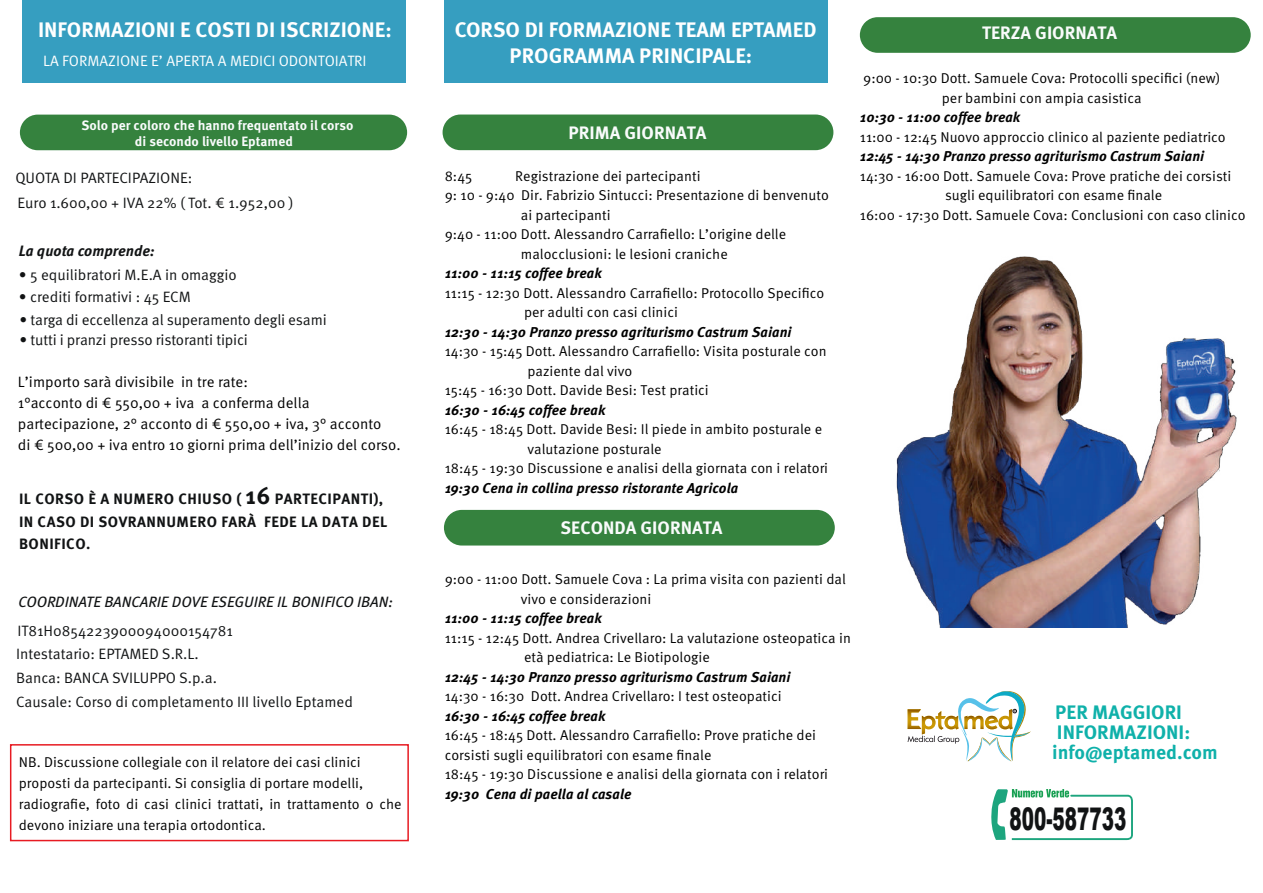
<style>
.page{position:relative;width:1263px;height:893px;background:#fff}
.page>*{position:absolute;margin:0;border:0;box-sizing:border-box;transform-origin:0 0}
.t1{font:900 31.2px "Arial";color:#111314;scale:.59 1}
.t2{font:700 21px/25.5px "Meta Pro";color:#fff;text-align:center}
.t3{font:700 19.5px/20px "Meta Pro";color:#0fb1aa}
.t4{font:700 18px "Meta Pro";color:#f9fbfb}
.t5{font:15.15px "Meta Pro";letter-spacing:-.01em;color:#111314}
.t6{font:15px/24px "Meta Pro";color:#111314}
.t7{font:15px/21px "Meta Pro";color:#000001}
.t8{font:700 15px/22.5px "Meta Pro";letter-spacing:.03em;color:#111314}
.t9{font:italic 15px "Meta Pro";color:#111314}
.t10{font:15px "Meta Pro";letter-spacing:-.005em;color:#fff}
.t11{font:italic 700 15px "Meta Pro";color:#111314}
.t12{font:14.25px/19.5px "Meta Pro";color:#000001}
.t13{font:italic 700 14.25px "Meta Pro";color:#000001}
.t14{font:700 13.5px/16.5px "Meta Pro";color:#f9fbfb;text-align:center}
.s1{font-size:24px}
</style>
<div class="page">
<div style="left:444px;top:0;width:383px;height:82px;background:#369ec0"></div>
<div style="left:22px;top:0;width:383px;height:82px;background:#369ec0"></div>
<svg style="left:991px;top:789px;width:142px;height:51px"></svg>
<div style="left:443px;top:115px;width:390px;height:35px;background:#35823e;border-radius:18px"></div>
<svg style="left:907px;top:691px;width:124px;height:70px"></svg>
<svg style="left:860px;top:17px;width:391px;height:36px;background:#3b8543"></svg>
<div style="left:444px;top:510px;width:391px;height:35px;background:#35823e;border-radius:18px"></div>
<div style="left:20px;top:115px;width:387px;height:35px;background:#35823e;border-radius:18px"></div>
<img style="left:896px;top:256px;width:341px;height:372px">
<div style="left:10px;top:744px;width:399px;height:97px;border:2px solid #e71b22"></div>
<h2 class="t2" style="left:38px;top:18px;width:355px">INFORMAZIONI E COSTI DI ISCRIZIONE:</h2>
<p class="t10" style="left:43px;top:51px;width:325px">LA FORMAZIONE E’ APERTA A MEDICI ODONTOIATRI</p>
<p class="t14" style="left:82px;top:117px;width:273px">Solo per coloro che hanno frequentato il corso di secondo livello Eptamed</p>
<p class="t6" style="left:15px;top:165px;width:280px;line-height:25.8px">QUOTA DI PARTECIPAZIONE:<br>Euro 1.600,00 + IVA 22% ( Tot. € 1.952,00 )</p>
<p class="t11" style="left:19px;top:241px;width:137px">La quota comprende:</p>
<p class="t6" style="left:19px;top:263px;width:219px">• 5 equilibratori M.E.A in omaggio</p>
<p class="t6" style="left:19px;top:285px;width:174px">• crediti formativi : 45 ECM</p>
<p class="t5" style="left:19px;top:311px;width:309px">• targa di eccellenza al superamento degli esami</p>
<p class="t5" style="left:19px;top:330px;width:230px">• tutti i pranzi presso ristoranti tipici</p>
<p class="t7" style="left:18px;top:372px;width:384px">L’importo sarà divisibile in tre rate:<br>1°acconto di € 550,00 + iva a conferma della partecipazione, 2° acconto di € 550,00 + iva, 3° acconto<br>di € 500,00 + iva entro 10 giorni prima dell’inizio del corso.</p>
<p class="t8" style="left:19px;top:488px;width:370px">IL CORSO È A NUMERO CHIUSO ( <span class="s1">16</span> PARTECIPANTI),<br>IN CASO DI SOVRANNUMERO FARÀ FEDE LA DATA DEL<br>BONIFICO.</p>
<p class="t9" style="left:18px;top:593px;width:376px">COORDINATE BANCARIE DOVE ESEGUIRE IL BONIFICO IBAN:</p>
<p class="t6" style="left:17px;top:619px;width:217px">IT81H0854223900094000154781</p>
<p class="t6" style="left:16px;top:642px;width:338px">Intestatario: EPTAMED S.R.L.<br>Banca: BANCA SVILUPPO S.p.a.<br>Causale: Corso di completamento III livello Eptamed</p>
<p class="t12" style="left:19px;top:752px;width:384px;line-height:21px">NB. Discussione collegiale con il relatore dei casi clinici proposti da partecipanti. Si consiglia di portare modelli, radiografie, foto di casi clinici trattati, in trattamento o che devono iniziare una terapia ortodontica.</p>
<h2 class="t2" style="left:455px;top:18px;width:363px">CORSO DI FORMAZIONE TEAM EPTAMED<br>PROGRAMMA PRINCIPALE:</h2>
<p class="t4" style="left:568px;top:122px;width:139px">PRIMA GIORNATA</p>
<p class="t12" style="left:445px;top:167px;width:29px">8:45</p>
<p class="t12" style="left:515px;top:167px;width:187px">Registrazione dei partecipanti</p>
<p class="t12" style="left:445px;top:186px;width:386px">9: 10 - 9:40 Dir. Fabrizio Sintucci: Presentazione di benvenuto</p>
<p class="t12" style="left:521px;top:206px;width:91px">ai partecipanti</p>
<p class="t12" style="left:445px;top:225px;width:343px">9:40 - 11:00 Dott. Alessandro Carrafiello: L’origine delle</p>
<p class="t12" style="left:521px;top:245px;width:208px">malocclusioni: le lesioni craniche</p>
<p class="t13" style="left:445px;top:264px;width:159px">11:00 - 11:15 coffee break</p>
<p class="t12" style="left:524px;top:284px;width:302px;text-indent:-79px">11:15 - 12:30 Dott. Alessandro Carrafiello: Protocollo Specifico per adulti con casi clinici</p>
<p class="t13" style="left:445px;top:323px;width:348px">12:30 - 14:30 Pranzo presso agriturismo Castrum Saiani</p>
<p class="t12" style="left:445px;top:342px;width:383px">14:30 - 15:45 Dott. Alessandro Carrafiello: Visita posturale con</p>
<p class="t12" style="left:527px;top:361px;width:107px">paziente dal vivo</p>
<p class="t12" style="left:445px;top:381px;width:266px">15:45 - 16:30 Dott. Davide Besi: Test pratici</p>
<p class="t13" style="left:445px;top:401px;width:162px">16:30 - 16:45 coffee break</p>
<p class="t12" style="left:445px;top:420px;width:379px">16:45 - 18:45 Dott. Davide Besi: Il piede in ambito posturale e</p>
<p class="t12" style="left:527px;top:439px;width:136px">valutazione posturale</p>
<p class="t12" style="left:445px;top:459px;width:385px">18:45 - 19:30 Discussione e analisi della giornata con i relatori</p>
<p class="t13" style="left:445px;top:479px;width:295px">19:30 Cena in collina presso ristorante Agricola</p>
<p class="t4" style="left:561px;top:516px;width:163px">SECONDA GIORNATA</p>
<p class="t4" style="left:982px;top:21px;width:137px">TERZA GIORNATA</p>
<p class="t12" style="left:863px;top:69px;width:359px;text-align:center">9:00 - 10:30 Dott. Samuele Cova: Protocolli specifici (new) per bambini con ampia casistica</p>
<p class="t13" style="left:860px;top:108px;width:162px">10:30 - 11:00 coffee break</p>
<p class="t12" style="left:860px;top:127px;width:367px">11:00 - 12:45 Nuovo approccio clinico al paziente pediatrico</p>
<p class="t13" style="left:860px;top:147px;width:346px">12:45 - 14:30 Pranzo presso agriturismo Castrum Saiani</p>
<p class="t12" style="left:860px;top:166px;width:373px">14:30 - 16:00 Dott. Samuele Cova: Prove pratiche dei corsisti</p>
<p class="t12" style="left:945px;top:186px;width:219px">sugli equilibratori con esame finale</p>
<p class="t12" style="left:860px;top:205px;width:387px">16:00 - 17:30 Dott. Samuele Cova: Conclusioni con caso clinico</p>
<p class="t12" style="left:521px;top:570px;width:327px;text-indent:-76px">9:00 - 11:00 Dott. Samuele Cova : La prima visita con pazienti dal vivo e considerazioni</p>
<p class="t13" style="left:445px;top:609px;width:159px">11:00 - 11:15 coffee break</p>
<p class="t12" style="left:524px;top:628px;width:328px;text-indent:-79px">11:15 - 12:45 Dott. Andrea Crivellaro: La valutazione osteopatica in età pediatrica: Le Biotipologie</p>
<p class="t13" style="left:445px;top:668px;width:347px">12:45 - 14:30 Pranzo presso agriturismo Castrum Saiani</p>
<p class="t12" style="left:445px;top:687px;width:338px">14:30 - 16:30 Dott. Andrea Crivellaro: I test osteopatici</p>
<p class="t13" style="left:445px;top:707px;width:162px">16:30 - 16:45 coffee break</p>
<p class="t12" style="left:445px;top:726px;width:385px">16:45 - 18:45 Dott. Alessandro Carrafiello: Prove pratiche dei corsisti sugli equilibratori con esame finale<br>18:45 - 19:30 Discussione e analisi della giornata con i relatori</p>
<p class="t13" style="left:445px;top:785px;width:188px">19:30 Cena di paella al casale</p>
<h3 class="t3" style="left:1052px;top:703px;width:167px">PER MAGGIORI<br>INFORMAZIONI: info@eptamed.com</h3>
<h1 class="t1" style="left:1010px;top:796px;width:199px">800-587733</h1>
</div>
